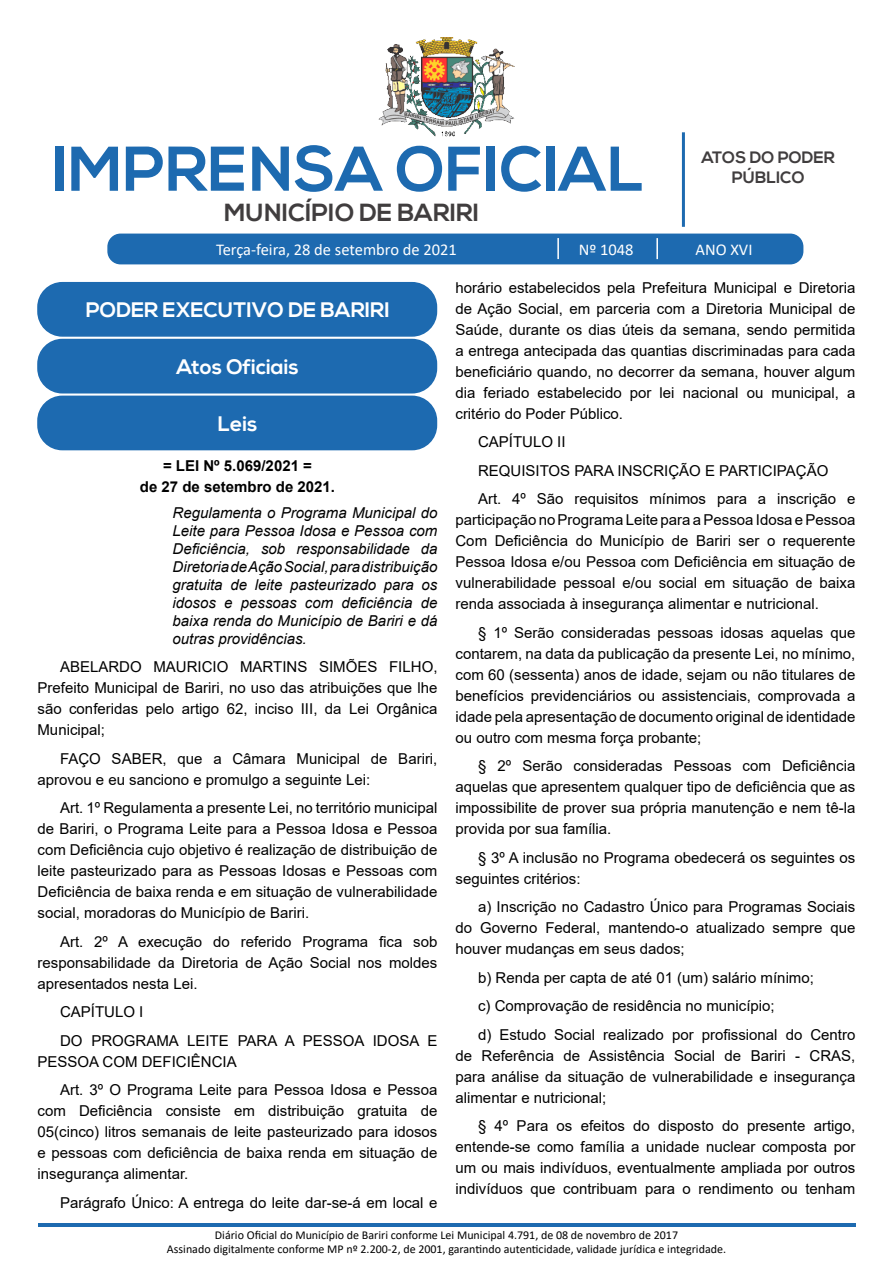
<style>
.page{position:relative;width:893px;height:1263px;background:#fff}
.page>*{position:absolute;margin:0;border:0;box-sizing:border-box;transform-origin:0 0}
.t1{font:700 63px "Nexa";color:#1d6ab0}
.t2{font:700 24.75px "Nexa";color:#403d3e}
.TÍTULO_CAIXAS_ENTIDA{font:700 21px "Nexa";color:#fff}
.t3{font:16.5px "Calibri";color:#fff}
.t4{font:700 16.5px/19.8px "Nexa";color:#403d3e;text-align:center}
._2_-_Corpo{font:15px/21px "Arial";color:#000;text-align:justify}
._3_-_Ementa{font:italic 15px/18px "Arial";color:#000;text-align:justify}
._1_-_Cabeçalho{font:700 15px "Arial";color:#000}
.t5{font:12px/14.4px "Calibri";color:#000;text-align:center}
</style>
<div class="page">
<hr style="left:682px;top:132px;width:3px;height:95px;background:#1d6ab0">
<div style="left:108px;top:234px;width:695px;height:30px;background:#1d6ab0;border-radius:12px"></div>
<div style="left:107px;top:234px;width:696px;height:30px;border:2px solid #1d6ab0;border-radius:12px"></div>
<hr style="left:557px;top:238px;width:2px;height:21px;background:#fff">
<hr style="left:656px;top:238px;width:2px;height:21px;background:#fff">
<hr style="left:38px;top:1223px;width:817px;height:3px;background:#1d6ab0">
<img style="left:378px;top:38px;width:137px;height:98px">
<div style="left:38px;top:283px;width:398px;height:53px;background:#1d6ab0;border-radius:24px"></div>
<div style="left:37px;top:282px;width:400px;height:55px;border:2px solid #1d6ab0;border-radius:24px"></div>
<div style="left:38px;top:339px;width:398px;height:54px;background:#1d6ab0;border-radius:24px"></div>
<div style="left:37px;top:339px;width:400px;height:54px;border:2px solid #1d6ab0;border-radius:24px"></div>
<div style="left:38px;top:396px;width:398px;height:54px;background:#1d6ab0;border-radius:24px"></div>
<div style="left:37px;top:396px;width:400px;height:54px;border:2px solid #1d6ab0;border-radius:24px"></div>
<h1 class="t1" style="left:52px;top:133px;width:594px">IMPRENSA OFICIAL</h1>
<h2 class="t2" style="left:224px;top:198px;width:256px">MUNICÍPIO DE BARIRI</h2>
<p class="t4" style="left:701px;top:148px;width:135px">ATOS DO PODER<br>PÚBLICO</p>
<p class="t3" style="left:216px;top:238px;width:242px">Terça-feira, 28 de setembro de 2021</p>
<p class="t3" style="left:579px;top:238px;width:56px">Nº 1048</p>
<p class="t3" style="left:695px;top:238px;width:58px">ANO XVI</p>
<p class="TÍTULO_CAIXAS_ENTIDA" style="left:86px;top:298px;width:306px">PODER EXECUTIVO DE BARIRI</p>
<p class="TÍTULO_CAIXAS_ENTIDA" style="left:177px;top:355px;width:124px">Atos Oficiais</p>
<p class="TÍTULO_CAIXAS_ENTIDA" style="left:218px;top:411px;width:41px">Leis</p>
<p class="_1_-_Cabeçalho" style="left:163px;top:455px;width:150px">= LEI Nº 5.069/2021 =</p>
<p class="_1_-_Cabeçalho" style="left:140px;top:476px;width:197px">de 27 de setembro de 2021.</p>
<p class="_3_-_Ementa" style="left:172px;top:504px;width:266px">Regulamenta o Programa Municipal do Leite para Pessoa Idosa e Pessoa com Deficiência, sob responsabilidade da Diretoria de Ação Social, para distribuição gratuita de leite pasteurizado para os idosos e pessoas com deficiência de baixa renda do Município de Bariri e dá outras providências.</p>
<p class="_2_-_Corpo" style="left:38px;top:656px;width:401px;text-indent:22px">ABELARDO MAURICIO MARTINS SIMÕES FILHO, Prefeito Municipal de Bariri, no uso das atribuições que lhe são conferidas pelo artigo 62, inciso III, da Lei Orgânica Municipal;</p>
<p class="_2_-_Corpo" style="left:38px;top:748px;width:401px;text-indent:22px">FAÇO SABER, que a Câmara Municipal de Bariri, aprovou e eu sanciono e promulgo a seguinte Lei:</p>
<p class="_2_-_Corpo" style="left:38px;top:797px;width:401px;text-indent:22px">Art. 1º Regulamenta a presente Lei, no território municipal de Bariri, o Programa Leite para a Pessoa Idosa e Pessoa com Deficiência cujo objetivo é realização de distribuição de leite pasteurizado para as Pessoas Idosas e Pessoas com Deficiência de baixa renda e em situação de vulnerabilidade social, moradoras do Município de Bariri.</p>
<p class="_2_-_Corpo" style="left:38px;top:931px;width:401px;text-indent:22px">Art. 2º A execução do referido Programa fica sob responsabilidade da Diretoria de Ação Social nos moldes apresentados nesta Lei.</p>
<p class="_2_-_Corpo" style="left:60px;top:1001px;width:85px">CAPÍTULO I</p>
<p class="_2_-_Corpo" style="left:38px;top:1030px;width:401px;text-indent:22px">DO PROGRAMA LEITE PARA A PESSOA IDOSA E<br>PESSOA COM DEFICIÊNCIA</p>
<p class="_2_-_Corpo" style="left:38px;top:1079px;width:401px;text-indent:22px">Art. 3º O Programa Leite para Pessoa Idosa e Pessoa com Deficiência consiste em distribuição gratuita de 05(cinco) litros semanais de leite pasteurizado para idosos e pessoas com deficiência de baixa renda em situação de insegurança alimentar.</p>
<p class="_2_-_Corpo" style="left:60px;top:1192px;width:379px">Parágrafo Único: A entrega do leite dar-se-á em local e</p>
<p class="_2_-_Corpo" style="left:455px;top:277px;width:401px">horário estabelecidos pela Prefeitura Municipal e Diretoria de Ação Social, em parceria com a Diretoria Municipal de Saúde, durante os dias úteis da semana, sendo permitida a entrega antecipada das quantias discriminadas para cada beneficiário quando, no decorrer da semana, houver algum dia feriado estabelecido por lei nacional ou municipal, a critério do Poder Público.</p>
<p class="_2_-_Corpo" style="left:478px;top:431px;width:89px">CAPÍTULO II</p>
<p class="_2_-_Corpo" style="left:478px;top:460px;width:352px">REQUISITOS PARA INSCRIÇÃO E PARTICIPAÇÃO</p>
<p class="_2_-_Corpo" style="left:455px;top:488px;width:401px;text-indent:22px">Art. 4º São requisitos mínimos para a inscrição e participação no Programa Leite para a Pessoa Idosa e Pessoa Com Deficiência do Município de Bariri ser o requerente Pessoa Idosa e/ou Pessoa com Deficiência em situação de vulnerabilidade pessoal e/ou social em situação de baixa renda associada à insegurança alimentar e nutricional.</p>
<p class="_2_-_Corpo" style="left:455px;top:622px;width:401px;text-indent:22px">§ 1º Serão consideradas pessoas idosas aquelas que contarem, na data da publicação da presente Lei, no mínimo, com 60 (sessenta) anos de idade, sejam ou não titulares de benefícios previdenciários ou assistenciais, comprovada a idade pela apresentação de documento original de identidade ou outro com mesma força probante;</p>
<p class="_2_-_Corpo" style="left:455px;top:755px;width:401px;text-indent:22px">§ 2º Serão consideradas Pessoas com Deficiência aquelas que apresentem qualquer tipo de deficiência que as impossibilite de prover sua própria manutenção e nem tê-la provida por sua família.</p>
<p class="_2_-_Corpo" style="left:455px;top:847px;width:401px;text-indent:22px">§ 3º A inclusão no Programa obedecerá os seguintes os seguintes critérios:</p>
<p class="_2_-_Corpo" style="left:455px;top:896px;width:401px;text-indent:22px">a) Inscrição no Cadastro Único para Programas Sociais do Governo Federal, mantendo-o atualizado sempre que houver mudanças em seus dados;</p>
<p class="_2_-_Corpo" style="left:478px;top:967px;width:337px">b) Renda per capta de até 01 (um) salário mínimo;</p>
<p class="_2_-_Corpo" style="left:478px;top:995px;width:298px">c) Comprovação de residência no município;</p>
<p class="_2_-_Corpo" style="left:455px;top:1024px;width:401px;text-indent:22px">d) Estudo Social realizado por profissional do Centro de Referência de Assistência Social de Bariri - CRAS, para análise da situação de vulnerabilidade e insegurança alimentar e nutricional;</p>
<p class="_2_-_Corpo" style="left:455px;top:1115px;width:401px;text-indent:22px">§ 4º Para os efeitos do disposto do presente artigo, entende-se como família a unidade nuclear composta por um ou mais indivíduos, eventualmente ampliada por outros indivíduos que contribuam para o rendimento ou tenham</p>
<p class="t5" style="left:167px;top:1227px;width:561px">Diário Oficial do Município de Bariri conforme Lei Municipal 4.791, de 08 de novembro de 2017<br>Assinado digitalmente conforme MP nº 2.200-2, de 2001, garantindo autenticidade, validade jurídica e integridade.</p>
</div>
